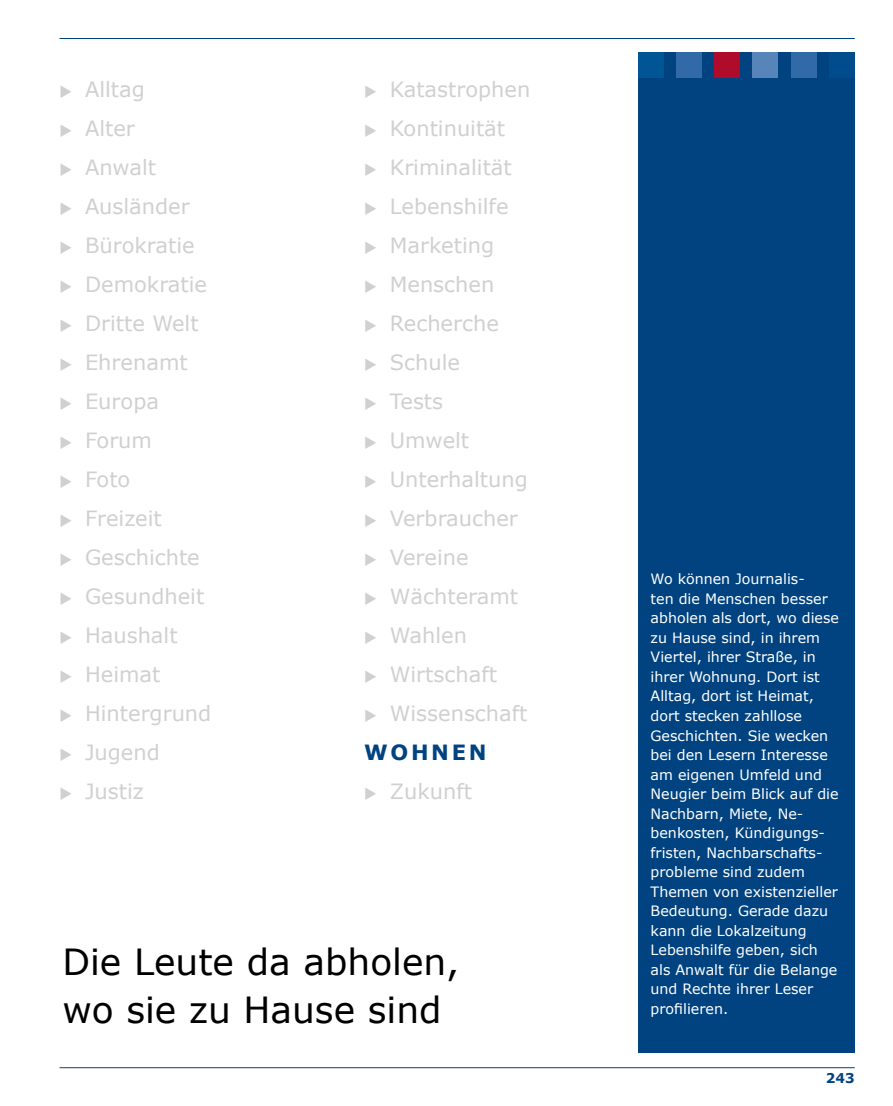
<style>
.page{position:relative;width:893px;height:1106px;background:#fff}
.page>*{position:absolute;margin:0;border:0;box-sizing:border-box;transform-origin:0 0}
.t1{font:36px/48px "Verdana";color:#000}
.t2{font:21px/39px "Verdana";color:#d0d0d0}
.t3{font:14.25px/19.5px "Verdana";color:#fff}
.t4{font:700 13.5px "Verdana";color:#004380}
.s1{font-weight:700;color:#004380}
</style>
<div class="page">
<hr style="left:60px;top:38px;width:795px;height:1px;background:#004380">
<hr style="left:60px;top:1067px;width:795px;height:1px;background:#004380">
<div style="left:638px;top:52px;width:217px;height:1000px;background:#004380"></div>
<div style="left:638px;top:52px;width:25px;height:26px;background:#005694"></div>
<div style="left:676px;top:52px;width:26px;height:26px;background:#316aa7"></div>
<div style="left:714px;top:52px;width:26px;height:26px;background:#af0b2b"></div>
<div style="left:753px;top:52px;width:25px;height:26px;background:#5785ba"></div>
<div style="left:791px;top:52px;width:25px;height:26px;background:#316aa7"></div>
<div style="left:829px;top:52px;width:26px;height:26px;background:#004b8b"></div>
<h2 class="t2" style="left:60px;top:69px;width:87px">◆ Alltag</h2>
<h2 class="t2" style="left:60px;top:108px;width:77px">◆ Alter</h2>
<h2 class="t2" style="left:60px;top:147px;width:98px">◆ Anwalt</h2>
<h2 class="t2" style="left:60px;top:186px;width:132px">◆ Ausländer</h2>
<h2 class="t2" style="left:60px;top:225px;width:137px">◆ Bürokratie</h2>
<h2 class="t2" style="left:60px;top:264px;width:149px">◆ Demokratie</h2>
<h2 class="t2" style="left:60px;top:303px;width:141px">◆ Dritte Welt</h2>
<h2 class="t2" style="left:60px;top:342px;width:130px">◆ Ehrenamt</h2>
<h2 class="t2" style="left:60px;top:381px;width:101px">◆ Europa</h2>
<h2 class="t2" style="left:60px;top:420px;width:94px">◆ Forum</h2>
<h2 class="t2" style="left:60px;top:459px;width:72px">◆ Foto</h2>
<h2 class="t2" style="left:60px;top:498px;width:104px">◆ Freizeit</h2>
<h2 class="t2" style="left:60px;top:537px;width:142px">◆ Geschichte</h2>
<h2 class="t2" style="left:60px;top:576px;width:146px">◆ Gesundheit</h2>
<h2 class="t2" style="left:60px;top:615px;width:120px">◆ Haushalt</h2>
<h2 class="t2" style="left:60px;top:654px;width:102px">◆ Heimat</h2>
<h2 class="t2" style="left:60px;top:693px;width:153px">◆ Hintergrund</h2>
<h2 class="t2" style="left:60px;top:732px;width:102px">◆ Jugend</h2>
<h2 class="t2" style="left:60px;top:771px;width:86px">◆ Justiz</h2>
<h2 class="t2" style="left:364px;top:69px;width:168px">◆ Katastrophen</h2>
<h2 class="t2" style="left:364px;top:108px;width:142px">◆ Kontinuität</h2>
<h2 class="t2" style="left:364px;top:147px;width:149px">◆ Kriminalität</h2>
<h2 class="t2" style="left:364px;top:186px;width:146px">◆ Lebenshilfe</h2>
<h2 class="t2" style="left:364px;top:225px;width:131px">◆ Marketing</h2>
<h2 class="t2" style="left:364px;top:264px;width:132px">◆ Menschen</h2>
<h2 class="t2" style="left:364px;top:303px;width:136px">◆ Recherche</h2>
<h2 class="t2" style="left:364px;top:342px;width:97px">◆ Schule</h2>
<h2 class="t2" style="left:364px;top:381px;width:80px">◆ Tests</h2>
<h2 class="t2" style="left:364px;top:420px;width:106px">◆ Umwelt</h2>
<h2 class="t2" style="left:364px;top:459px;width:165px">◆ Unterhaltung</h2>
<h2 class="t2" style="left:364px;top:498px;width:155px">◆ Verbraucher</h2>
<h2 class="t2" style="left:364px;top:537px;width:106px">◆ Vereine</h2>
<h2 class="t2" style="left:364px;top:576px;width:155px">◆ Wächteramt</h2>
<h2 class="t2" style="left:364px;top:615px;width:104px">◆ Wahlen</h2>
<h2 class="t2" style="left:364px;top:654px;width:134px">◆ Wirtschaft</h2>
<h2 class="t2" style="left:364px;top:693px;width:165px">◆ Wissenschaft<br><span class="s1">WOHNEN</span></h2>
<h2 class="t2" style="left:364px;top:771px;width:109px">◆ Zukunft</h2>
<h1 class="t1" style="left:62px;top:936px;width:399px">Die Leute da abholen, wo sie zu Hause sind</h1>
<p class="t3" style="left:651px;top:569px;width:190px">Wo können Journalis-<br>ten die Menschen besser abholen als dort, wo diese zu Hause sind, in ihrem<br>Viertel, ihrer Straße, in ihrer Wohnung. Dort ist<br>Alltag, dort ist Heimat, dort stecken zahllose<br>Geschichten. Sie wecken bei den Lesern Interesse am eigenen Umfeld und<br>Neugier beim Blick auf die<br>Nachbarn, Miete, Ne&shy;benkosten, Kündigungs&shy;fristen, Nachbarschafts&shy;probleme sind zudem<br>Themen von existenzieller<br>Bedeutung. Gerade dazu kann die Lokalzeitung<br>Lebenshilfe geben, sich als Anwalt für die Belange und Rechte ihrer Leser profilieren.</p>
<p class="t4" style="left:826px;top:1069px;width:30px">243</p>
</div>
